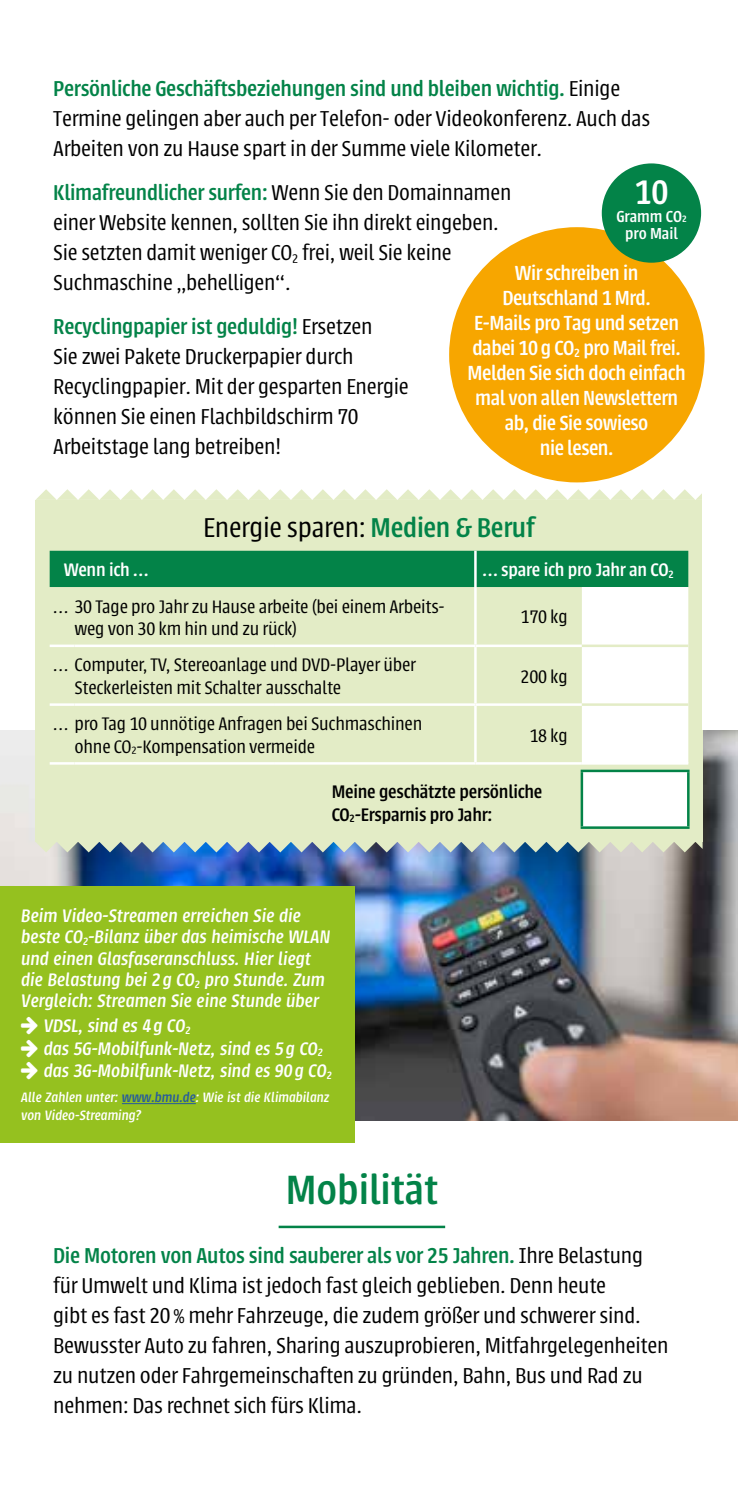
<style>
.page{position:relative;width:738px;height:1489px;background:#fff}
.page>*{position:absolute;margin:0;border:0;box-sizing:border-box;transform-origin:0 0}
.t1{font:500 45px "Urbana";color:#038348}
.t2{font:500 37.5px "Urbana";color:#fff}
.t3{font:300 30px "Urbana";letter-spacing:-.01em;color:#000}
.t4{font:300 23.75px/30px "Urbana";letter-spacing:-.01em;color:#000}
.t5{font:500 22.5px/25px "Urbana";letter-spacing:-.02em;color:#fff;text-align:center}
.t6{font:italic 500 20px/21.2px "Urbana";color:#fff}
.t7{font:300 20px/22.5px "Urbana";letter-spacing:-.01em;color:#000}
.t8{font:500 20px/22.5px "Urbana";letter-spacing:-.01em;color:#000}
.t9{font:500 20px "Urbana";letter-spacing:-.01em;color:#fff}
.t10{font:500 17.5px/17.5px "Urbana";color:#fff;text-align:center}
.t11{font:italic 500 15px/17.5px "Urbana";color:#fff}
.s1{font-weight:500;color:#038348}
.s2{font-size:10.25px}
.s3{color:#275b9b}
</style>
<div class="page">
<img style="left:0;top:730px;width:737px;height:390px">
<hr style="left:278px;top:1225px;width:167px;height:3px;background:#038348">
<div style="left:0;top:885px;width:354px;height:257px;background:#95c11f"></div>
<hr style="left:122px;top:1103px;width:74px;height:1px;background:#275b9b">
<div style="left:35px;top:500px;width:667px;height:341px;background:#e3ecc6"></div>
<svg style="left:50px;top:550px;width:637px;height:276px"></svg>
<hr style="left:474px;top:587px;width:2px;height:57px;background:#fff">
<hr style="left:50px;top:644px;width:24px;height:3px;background:#fff">
<hr style="left:74px;top:644px;width:201px;height:3px;background:#fff">
<hr style="left:275px;top:644px;width:200px;height:3px;background:#fff">
<hr style="left:475px;top:644px;width:106px;height:3px;background:#fff">
<hr style="left:474px;top:647px;width:2px;height:56px;background:#fff">
<hr style="left:50px;top:703px;width:24px;height:2px;background:#fff">
<hr style="left:74px;top:703px;width:201px;height:2px;background:#fff">
<hr style="left:275px;top:703px;width:200px;height:2px;background:#fff">
<hr style="left:475px;top:703px;width:106px;height:2px;background:#fff">
<hr style="left:474px;top:705px;width:2px;height:57px;background:#fff">
<hr style="left:474px;top:550px;width:2px;height:37px;background:#fff">
<hr style="left:50px;top:762px;width:24px;height:2px;background:#fff">
<hr style="left:74px;top:762px;width:201px;height:2px;background:#fff">
<hr style="left:275px;top:762px;width:200px;height:2px;background:#fff">
<hr style="left:475px;top:762px;width:106px;height:2px;background:#fff">
<hr style="left:581px;top:762px;width:106px;height:2px;background:#fff">
<hr style="left:581px;top:644px;width:106px;height:3px;background:#e3ecc6">
<hr style="left:581px;top:703px;width:106px;height:2px;background:#e3ecc6">
<hr style="left:580px;top:769px;width:109px;height:3px;background:#038348">
<hr style="left:580px;top:772px;width:2px;height:54px;background:#038348">
<hr style="left:686px;top:772px;width:3px;height:54px;background:#038348">
<hr style="left:580px;top:826px;width:109px;height:2px;background:#038348">
<div style="left:449px;top:227px;width:255px;height:255px;background:#f7a600;border-radius:50%"></div>
<div style="left:601px;top:163px;width:99px;height:100px;background:#038348;border-radius:50%"></div>
<svg style="left:36px;top:489px;width:666px;height:11px"></svg>
<img style="left:35px;top:841px;width:667px;height:11px">
<p class="t4" style="left:53px;top:73px;width:598px"><span class="s1">Persönliche Geschäftsbeziehungen sind und bleiben wichtig.</span> Einige<br>Termine gelingen aber auch per Telefon- oder Videokonferenz. Auch das<br>Arbeiten von zu Hause spart in der Summe viele Kilometer.</p>
<p class="t4" style="left:53px;top:178px;width:459px"><span class="s1">Klimafreundlicher surfen:</span> Wenn Sie den Domainnamen einer Website kennen, sollten Sie ihn direkt eingeben.<br>Sie setzten damit weniger CO<sub>2</sub> frei, weil Sie keine Suchmaschine „behelligen“.</p>
<p class="t4" style="left:53px;top:312px;width:357px"><span class="s1">Recyclingpapier ist geduldig!</span> Ersetzen<br>Sie zwei Pakete Druckerpapier durch Recyclingpapier. Mit der gesparten Energie können Sie einen Flachbildschirm 70<br>Arbeitstage lang betreiben!</p>
<h2 class="t2" style="left:634px;top:172px;width:35px">10</h2>
<p class="t10" style="left:616px;top:207px;width:72px">Gramm CO<span class="s2">2 </span>pro Mail</p>
<p class="t5" style="left:467px;top:260px;width:219px">Wir schreiben in<br>Deutschland 1 Mrd.<br>E-Mails pro Tag und setzen dabei 10 g CO<sub>2</sub> pro Mail frei.<br>Melden Sie sich doch einfach mal von allen Newslettern ab, die Sie sowieso<br>nie lesen.</p>
<p class="t3" style="left:203px;top:511px;width:332px">Energie sparen: <span class="s1">Medien &amp; Beruf</span></p>
<p class="t9" style="left:64px;top:559px;width:86px">Wenn ich …</p>
<p class="t9" style="left:482px;top:559px;width:192px">… spare ich pro Jahr an CO<sub>2</sub></p>
<p class="t7" style="left:74px;top:595px;width:371px;text-indent:-21px">… 30 Tage pro Jahr zu Hause arbeite (bei einem Arbeits&shy;weg von 30 km hin und zu rück)</p>
<p class="t7" style="left:520px;top:605px;width:49px">170 kg</p>
<p class="t7" style="left:74px;top:654px;width:342px;text-indent:-21px">… Computer, TV, Stereoanlage und DVD-Player über<br>Steckerleisten mit Schalter ausschalte</p>
<p class="t7" style="left:520px;top:665px;width:49px">200 kg</p>
<p class="t7" style="left:74px;top:712px;width:349px;text-indent:-21px">… pro Tag 10 unnötige Anfragen bei Suchmaschinen ohne CO<sub>2</sub>-Kompensation vermeide</p>
<p class="t7" style="left:529px;top:724px;width:40px">18 kg</p>
<p class="t8" style="left:331px;top:780px;width:212px">Meine geschätzte persönliche<br>CO<sub>2</sub>-Ersparnis pro Jahr:</p>
<p class="t6" style="left:21px;top:905px;width:310px">Beim Video-Streamen erreichen Sie die beste CO<sub>2</sub>-Bilanz über das heimische WLAN und einen Glasfaseranschluss. Hier liegt die Belastung bei 2g CO<sub>2</sub> pro Stunde. Zum Vergleich: Streamen Sie eine Stunde über</p>
<p class="t6" style="left:44px;top:1014px;width:289px;line-height:22.5px">VDSL, sind es 4g CO<sub>2<br></sub>das 5G-Mobilfunk-Netz, sind es 5g CO<sub>2 </sub>das 3G-Mobilfunk-Netz, sind es 90g CO<sub>2</sub></p>
<p class="t11" style="left:21px;top:1088px;width:309px">Alle Zahlen unter: <span class="s3">www.bmu.de</span>: Wie ist die Klimabilanz von Video-Streaming?</p>
<h1 class="t1" style="left:285px;top:1165px;width:154px">Mobilität</h1>
<p class="t4" style="left:53px;top:1240px;width:616px"><span class="s1">Die Motoren von Autos sind sauberer als vor 25 Jahren.</span> Ihre Belastung für Umwelt und Klima ist jedoch fast gleich geblieben. Denn heute<br>gibt es fast 20 % mehr Fahrzeuge, die zudem größer und schwerer sind.<br>Bewusster Auto zu fahren, Sharing auszuprobieren, Mitfahrgelegenheiten zu nutzen oder Fahrgemeinschaften zu gründen, Bahn, Bus und Rad zu nehmen: Das rechnet sich fürs Klima.</p>
</div>
